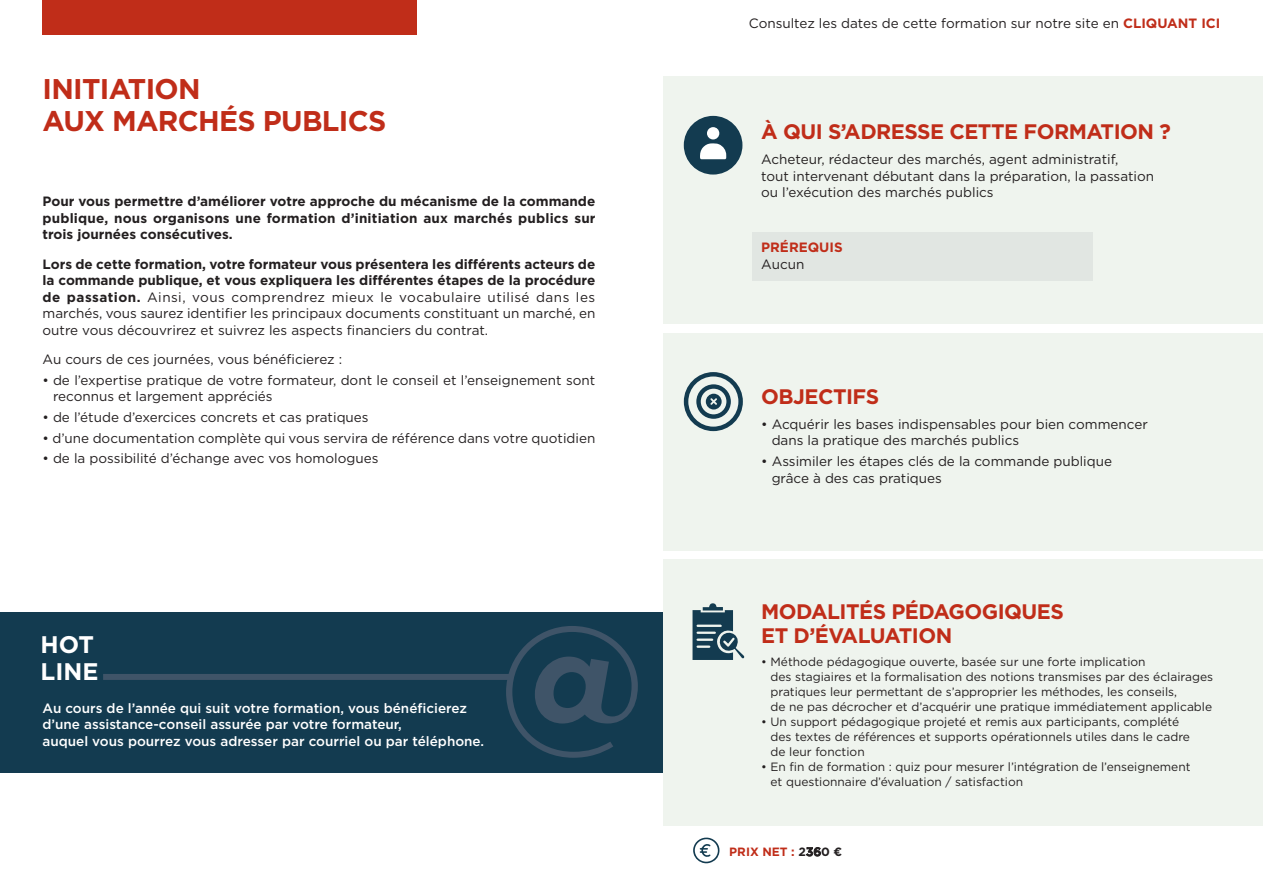
<style>
.page{position:relative;width:1263px;height:893px;background:#fff}
.page>*{position:absolute;margin:0;border:0;box-sizing:border-box;transform-origin:0 0}
.t1{font:700 28.5px/31.5px "Gotham";letter-spacing:-.025em;color:#c02d19}
.t2{font:700 24px/27px "Gotham";color:#fff}
.t3{font:700 21px "Gotham";letter-spacing:-.025em;color:#c02d19}
.t4{font:13.5px/16.5px "Gotham";color:#231f20}
.t5{font:500 13.5px/16.5px "Gotham";color:#fff}
.t6{font:700 13.5px/16.5px "Gotham";color:#231f20;text-align:justify}
.t7{font:700 13.5px "Gotham";color:#c02d19}
.t8{font:12px/15px "Gotham";color:#231f20}
.t9{font:700 12px "Gotham";color:#c02d19}
.s1{font-weight:700}
.s2{font-weight:700;color:#c02d19}
.s3{color:#231f20}
.s4{font-weight:500;color:#231f20}
</style>
<div class="page">
<div style="left:0;top:612px;width:674px;height:161px;background:#133b50"></div>
<svg style="left:506px;top:626px;width:132px;height:132px"></svg>
<div style="left:103px;top:674px;width:409px;height:6px;background:#3f5468"></div>
<div style="left:43px;top:0;width:374px;height:34px;background:#c02d19"></div>
<svg style="left:693px;top:837px;width:27px;height:26px"></svg>
<div style="left:663px;top:333px;width:600px;height:218px;background:#eff4ee"></div>
<div style="left:663px;top:77px;width:600px;height:247px;background:#eff4ee"></div>
<div style="left:663px;top:559px;width:600px;height:267px;background:#eff4ee"></div>
<div style="left:753px;top:232px;width:340px;height:49px;background:#e1e6e2"></div>
<svg style="left:692px;top:603px;width:52px;height:57px"></svg>
<div style="left:684px;top:116px;width:58px;height:59px;background:#133b50;border-radius:50%"></div>
<svg style="left:700px;top:143px;width:26px;height:16px"></svg>
<div style="left:707px;top:127px;width:12px;height:12px;background:#fff;border-radius:50%"></div>
<svg style="left:684px;top:372px;width:59px;height:59px"></svg>
<p class="t1" style="left:43px;top:73px;width:345px">INITIATION<br>AUX MARCHÉS PUBLICS</p>
<p class="t6" style="left:43px;top:193px;width:555px">Pour vous permettre d’améliorer votre approche du mécanisme de la commande publique, nous organisons une formation d’initiation aux marchés publics sur trois journées consécutives.</p>
<p class="t4" style="left:43px;top:255px;width:554px;text-align:justify"><span class="s1">Lors de cette formation, votre formateur vous présentera les différents acteurs de la commande publique, et vous expliquera les différentes étapes de la procédure de passation.</span> Ainsi, vous comprendrez mieux le vocabulaire utilisé dans les marchés, vous saurez identifier les principaux documents constituant un marché, en outre vous découvrirez et suivrez les aspects financiers du contrat.</p>
<p class="t4" style="left:43px;top:351px;width:301px">Au cours de ces journées, vous bénéficierez :</p>
<p class="t4" style="left:53px;top:371px;width:544px;text-indent:-11px">• de l’expertise pratique de votre formateur, dont le conseil et l’enseignement sont reconnus et largement appréciés</p>
<p class="t4" style="left:43px;top:409px;width:328px">• de l’étude d’exercices concrets et cas pratiques</p>
<p class="t4" style="left:43px;top:429px;width:554px">• d’une documentation complète qui vous servira de référence dans votre quotidien</p>
<p class="t4" style="left:43px;top:450px;width:337px">• de la possibilité d’échange avec vos homologues</p>
<p class="t2" style="left:41px;top:631px;width:59px">HOT<br>LINE</p>
<p class="t5" style="left:43px;top:699px;width:426px">Au cours de l’année qui suit votre formation, vous bénéficierez</p>
<p class="t5" style="left:43px;top:716px;width:443px">d’une assistance-conseil assurée par votre formateur,<br>auquel vous pourrez vous adresser par courriel ou par téléphone.</p>
<p class="t4" style="left:749px;top:14px;width:473px">Consultez les dates de cette formation sur notre site en <span class="s2">CLIQUANT ICI</span></p>
<p class="t3" style="left:761px;top:118px;width:411px">À QUI S’ADRESSE CETTE FORMATION ?</p>
<p class="t4" style="left:761px;top:151px;width:394px">Acheteur, rédacteur des marchés, agent administratif,<br>tout intervenant débutant dans la préparation, la passation ou l’exécution des marchés publics</p>
<p class="t7" style="left:761px;top:239px;width:83px">PRÉREQUIS</p>
<p class="t4" style="left:761px;top:255px;width:45px">Aucun</p>
<p class="t3" style="left:761px;top:382px;width:120px">OBJECTIFS</p>
<p class="t4" style="left:772px;top:415px;width:378px;text-indent:-10px">• Acquérir les bases indispensables pour bien commencer dans la pratique des marchés publics</p>
<p class="t4" style="left:772px;top:453px;width:342px;text-indent:-10px">• Assimiler les étapes clés de la commande publique grâce à des cas pratiques</p>
<p class="t3" style="left:761px;top:597px;width:304px">MODALITÉS PÉDAGOGIQUES</p>
<p class="t3" style="left:761px;top:621px;width:193px">ET D’ÉVALUATION</p>
<p class="t8" style="left:770px;top:654px;width:444px;text-indent:-9px">• Méthode pédagogique ouverte, basée sur une forte implication<br>des stagiaires et la formalisation des notions transmises par des éclairages pratiques leur permettant de s’approprier les méthodes, les conseils,<br>de ne pas décrocher et d’acquérir une pratique immédiatement applicable</p>
<p class="t8" style="left:770px;top:714px;width:421px;text-indent:-9px">• Un support pédagogique projeté et remis aux participants, complété des textes de références et supports opérationnels utiles dans le cadre de leur fonction</p>
<p class="t8" style="left:770px;top:759px;width:422px;text-indent:-9px">• En fin de formation : quiz pour mesurer l’intégration de l’enseignement et questionnaire d’évaluation / satisfaction</p>
<p class="t9" style="left:729px;top:844px;width:114px">PRIX NET : <span class="s3">2</span><span class="s4">36</span><span class="s3">0 €</span></p>
</div>
